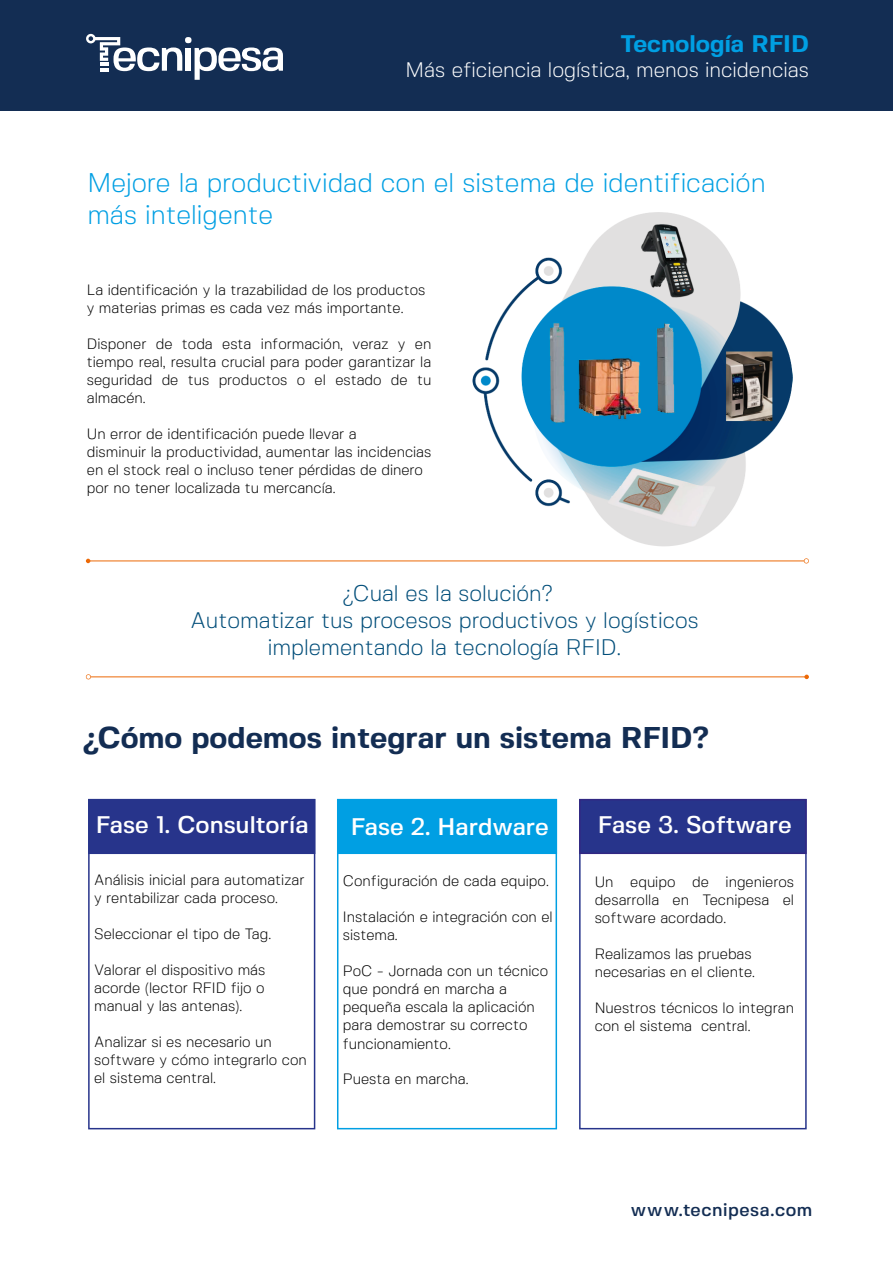
<style>
.page{position:relative;width:893px;height:1263px;background:#fff}
.page>*{position:absolute;margin:0;border:0;box-sizing:border-box;transform-origin:0 0}
.t1{font:700 30px "Fivo Sans";color:#132d53}
.t2{font:300 27px/32.4px "Fivo Sans";color:#009fe3}
.t3{font:500 24px "Fivo Sans";color:#fff}
.t4{font:700 24px "Fivo Sans";color:#009fe3}
.t5{font:300 22.5px/27.2px "Fivo Sans";color:#004d79;text-align:center}
.t6{font:300 21px "Fivo Sans";color:#fff}
.t7{font:500 18px "Fivo Sans";letter-spacing:.03em;color:#132d53}
.t8{font:300 15px/18px "Fivo Sans";color:#000}
</style>
<div class="page">
<div style="left:0;top:0;width:893px;height:111px;background:#132d53"></div>
<svg style="left:86px;top:34px;width:197px;height:46px"></svg>
<hr style="left:88px;top:561px;width:718px;height:1px;background:#ec6907">
<svg style="left:86px;top:559px;width:4px;height:4px"></svg>
<svg style="left:804px;top:558px;width:5px;height:5px"></svg>
<hr style="left:88px;top:676px;width:719px;height:1px;background:#ec6907">
<svg style="left:804px;top:675px;width:5px;height:4px"></svg>
<svg style="left:86px;top:674px;width:5px;height:5px"></svg>
<img style="left:472px;top:212px;width:321px;height:335px">
<div style="left:88px;top:799px;width:227px;height:330px;border:2px solid #27348b"></div>
<div style="left:337px;top:799px;width:220px;height:330px;border:2px solid #009fe3"></div>
<div style="left:579px;top:799px;width:228px;height:330px;border:2px solid #27348b"></div>
<div style="left:88px;top:799px;width:227px;height:55px;background:#27348b"></div>
<div style="left:337px;top:799px;width:220px;height:55px;background:#009fe3"></div>
<div style="left:579px;top:799px;width:228px;height:55px;background:#27348b;border:2px solid #312783"></div>
<h3 class="t4" style="left:621px;top:29px;width:190px">Tecnología RFID</h3>
<h3 class="t6" style="left:406px;top:57px;width:405px">Más eficiencia logística, menos incidencias</h3>
<h2 class="t2" style="left:87px;top:166px;width:680px">Mejore la productividad con el sistema de identificación más inteligente</h2>
<p class="t8" style="left:87px;top:280px;width:340px">La identificación y la trazabilidad de los productos y materias primas es cada vez más importante.</p>
<p class="t8" style="left:87px;top:334px;width:346px;text-align:justify">Disponer de toda esta información, veraz y en tiempo real, resulta crucial para poder garantizar la seguridad de tus productos o el estado de tu almacén.</p>
<p class="t8" style="left:87px;top:424px;width:346px">Un error de identificación puede llevar a<br>disminuir la productividad, aumentar las incidencias en el stock real o incluso tener pérdidas de dinero por no tener localizada tu mercancía.</p>
<h3 class="t5" style="left:190px;top:579px;width:510px">¿Cual es la solución?<br>Automatizar tus procesos productivos y logísticos implementando la tecnología RFID.</h3>
<h1 class="t1" style="left:83px;top:719px;width:628px">¿Cómo podemos integrar un sistema RFID?</h1>
<h3 class="t3" style="left:96px;top:810px;width:214px">Fase 1. Consultoría</h3>
<h3 class="t3" style="left:351px;top:812px;width:200px">Fase 2. Hardware</h3>
<h3 class="t3" style="left:598px;top:810px;width:195px">Fase 3. Software</h3>
<p class="t8" style="left:94px;top:871px;width:212px">Análisis inicial para automatizar y rentabilizar cada proceso.</p>
<p class="t8" style="left:94px;top:925px;width:179px">Seleccionar el tipo de Tag.</p>
<p class="t8" style="left:94px;top:961px;width:173px;text-align:justify">Valorar el dispositivo más acorde (lector RFID fijo o manual y las antenas).</p>
<p class="t8" style="left:94px;top:1033px;width:214px">Analizar si es necesario un software y cómo integrarlo con el sistema central.</p>
<p class="t8" style="left:343px;top:872px;width:207px">Configuración de cada equipo.</p>
<p class="t8" style="left:343px;top:908px;width:211px">Instalación e integración con el sistema.</p>
<p class="t8" style="left:343px;top:962px;width:207px">PoC - Jornada con un técnico que pondrá en marcha a pequeña escala la aplicación para demostrar su correcto funcionamiento.</p>
<p class="t8" style="left:343px;top:1070px;width:127px">Puesta en marcha.</p>
<p class="t8" style="left:595px;top:872px;width:201px;text-align:justify">Un equipo de ingenieros desarrolla en Tecnipesa el software acordado.</p>
<p class="t8" style="left:595px;top:944px;width:162px">Realizamos las pruebas necesarias en el cliente.</p>
<p class="t8" style="left:595px;top:998px;width:201px">Nuestros técnicos lo integran con el sistema central.</p>
<p class="t7" style="left:631px;top:1199px;width:183px">www.tecnipesa.com</p>
</div>
